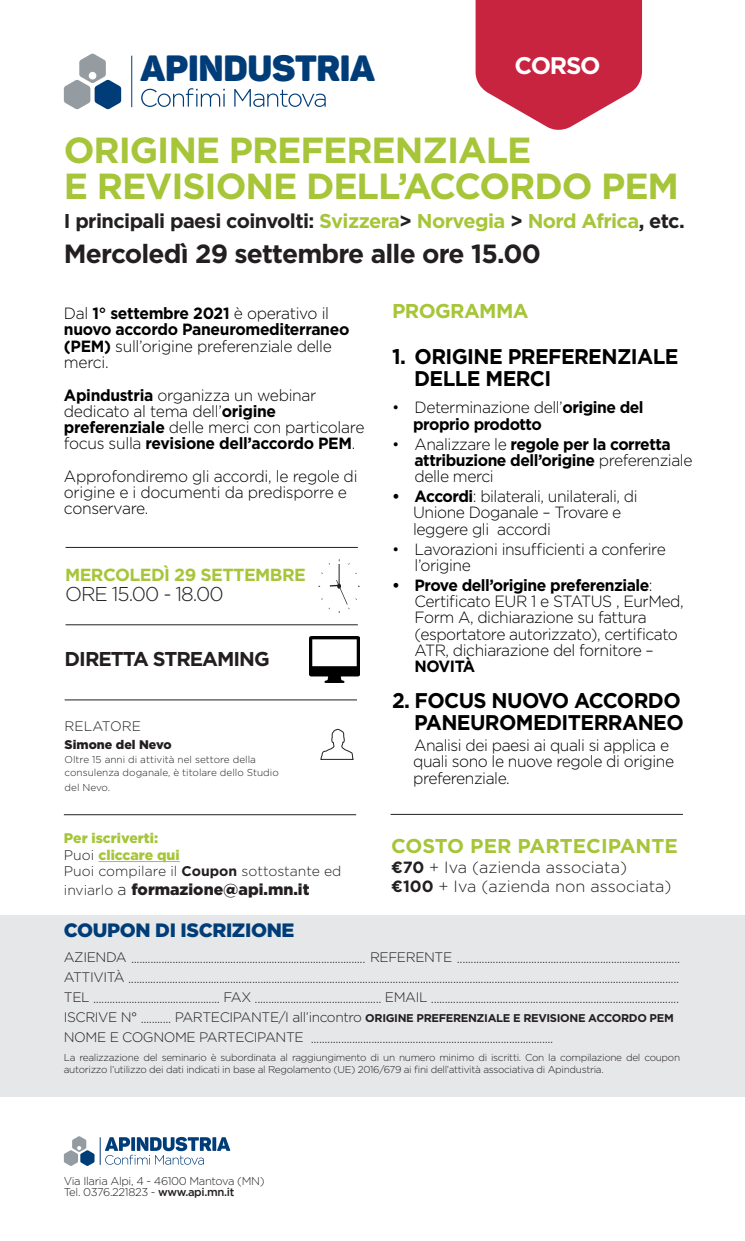
<style>
.page{position:relative;width:745px;height:1241px;background:#fff}
.page>*{position:absolute;margin:0;border:0;box-sizing:border-box;transform-origin:0 0}
.t1{font:700 36.25px "Gotham";letter-spacing:-.03em;color:#a6c539}
.t2{font:36px "Panton Black Caps";letter-spacing:-.01em;color:#003d78}
.t3{font:100 31.75px "Gotham HTF";letter-spacing:-.05em;color:#fff}
.t4{font:700 26.25px "Gotham";letter-spacing:-.03em;color:#231f20}
.t5{font:700 24px "Gotham HTF";letter-spacing:-.05em;color:#fff}
.t6{font:700 21.25px "Gotham";letter-spacing:-.03em;color:#000;scale:.96 1}
.t7{font:700 21.25px "Gotham";letter-spacing:-.03em;color:#000;scale:.96 1}
.t8{font:700 20px "Gotham";letter-spacing:-.03em;color:#231f20}
.t9{font:700 20px "Gotham";color:#a6c539}
.t10{font:700 20px "Gotham";letter-spacing:-.05em;color:#231f20}
.t11{font:300 20px "Gotham";letter-spacing:-.05em;color:#231f20}
.t12{font:700 20px "Gotham HTF";letter-spacing:-.03em;color:#a6c539}
.t13{font:900 19.38px "Gotham";letter-spacing:-.02em;color:#003d78}
.t14{font:700 17.5px "Gotham";letter-spacing:-.03em;color:#a6c539}
.t15{font:300 16.25px/16.2px "Gotham";letter-spacing:-.03em;color:#000;scale:.96 1}
.t16{font:300 16.25px/16.2px "Gotham HTF";letter-spacing:-.02em;color:#000;scale:.96 1}
.t17{font:700 16.25px/16.2px "Gotham";letter-spacing:-.03em;color:#000;scale:.96 1}
.t18{font:300 16.25px "Gotham";color:#231f20}
.t19{font:900 15.75px "Gotham";color:#231f20}
.t20{font:300 14px "Gotham";color:#231f20}
.t21{font:900 14px "Gotham";color:#a6c539}
.t22{font:300 13.75px/20px "Gotham";letter-spacing:-.03em;color:#231f20}
.t23{font:300 13.75px "Gotham";color:#231f20}
.t24{font:900 12.5px "Gotham";color:#231f20}
.t25{font:300 11.25px "Gotham";letter-spacing:-.03em;color:#231f20}
.t26{font:300 10px/12.5px "Gotham";letter-spacing:-.03em;color:#231f20}
.t27{font:300 10px "Gotham";color:#231f20}
.s1{color:#a6c539}
.s2{font-weight:700}
.s3{font-weight:300;color:#231f20}
.s4{font-weight:300;font-size:14px}
.s5{font-weight:300}
.s6{font-weight:700;font-size:11.25px}
.s7{font-weight:500}
</style>
<div class="page">
<svg style="left:475px;top:0;width:166px;height:130px"></svg>
<svg style="left:100px;top:1136px;width:130px;height:28px"></svg>
<svg style="left:64px;top:1136px;width:30px;height:29px"></svg>
<hr style="left:98px;top:861px;width:81px;height:1px;background:#a6c539">
<hr style="left:64px;top:814px;width:292px;height:1px;background:#231f20">
<div style="left:0;top:914px;width:744px;height:182px;background:#e6e7e9"></div>
<hr style="left:131px;top:56px;width:1px;height:51px;background:#003d78">
<svg style="left:64px;top:54px;width:57px;height:55px"></svg>
<svg style="left:141px;top:88px;width:184px;height:19px"></svg>
<svg style="left:320px;top:728px;width:33px;height:32px"></svg>
<hr style="left:65px;top:624px;width:292px;height:1px;background:#231f20">
<hr style="left:65px;top:547px;width:292px;height:1px;background:#231f20">
<svg style="left:328px;top:559px;width:21px;height:54px"></svg>
<hr style="left:65px;top:699px;width:292px;height:1px;background:#231f20">
<img style="left:309px;top:636px;width:50px;height:46px">
<hr style="left:390px;top:814px;width:292px;height:1px;background:#231f20">
<p class="t2" style="left:140px;top:45px;width:236px">APINDUSTRIA</p>
<p class="t3" style="left:482px;top:44px;width:127px">EVENTO</p>
<p class="t5" style="left:514px;top:51px;width:87px">CORSO</p>
<p class="t1" style="left:64px;top:126px;width:468px">ORIGINE PREFERENZIALE</p>
<p class="t1" style="left:64px;top:162px;width:616px">E REVISIONE DELL’ACCORDO PEM</p>
<p class="t8" style="left:64px;top:207px;width:622px">I principali paesi coinvolti: <span class="s1">Svizzera</span>&gt; <span class="s1">Norvegia</span> &gt; <span class="s1">Nord Africa</span>, etc.</p>
<p class="t4" style="left:64px;top:236px;width:478px">Mercoledì 29 settembre alle ore 15.00</p>
<p class="t16" style="left:64px;top:305px;width:299px">Dal <span class="s2">1° settembre 2021</span> è operativo il <span class="s2">nuovo accordo Paneuromediterraneo (PEM)</span> sull’origine preferenziale delle merci.</p>
<p class="t16" style="left:64px;top:386px;width:314px"><span class="s2">Apindustria</span> organizza un webinar dedicato al tema dell’<span class="s2">origine preferenziale</span> delle merci con particolare focus sulla <span class="s2">revisione dell’accordo PEM</span>.</p>
<p class="t16" style="left:64px;top:467px;width:307px">Approfondiremo gli accordi, le regole di origine e i documenti da predisporre e conservare.</p>
<p class="t14" style="left:65px;top:562px;width:242px">MERCOLEDÌ 29 SETTEMBRE</p>
<p class="t11" style="left:65px;top:581px;width:160px">ORE 15.00 - 18.00</p>
<p class="t10" style="left:65px;top:645px;width:206px">DIRETTA STREAMING</p>
<p class="t23" style="left:65px;top:717px;width:78px">RELATORE</p>
<p class="t24" style="left:65px;top:737px;width:109px">Simone del Nevo</p>
<p class="t27" style="left:65px;top:752px;width:193px">Oltre 15 anni di attività nel settore della</p>
<p class="t27" style="left:65px;top:766px;width:215px">consulenza doganale, è titolare dello Studio</p>
<p class="t26" style="left:65px;top:781px;width:47px">del Nevo.</p>
<p class="t21" style="left:64px;top:830px;width:96px">Per iscriverti:</p>
<p class="t21" style="left:64px;top:846px;width:117px"><span class="s3">Puoi</span> cliccare qui</p>
<p class="t20" style="left:64px;top:862px;width:279px">Puoi compilare il <span class="s2">Coupon</span> sottostante ed</p>
<p class="t19" style="left:64px;top:880px;width:247px"><span class="s4">inviarlo</span> <span class="s5">a</span> formazione@api.mn.it</p>
<p class="t13" style="left:64px;top:918px;width:232px">COUPON DI ISCRIZIONE</p>
<p class="t12" style="left:392px;top:299px;width:138px">PROGRAMMA</p>
<p class="t7" style="left:392px;top:343px;width:300px">1. ORIGINE PREFERENZIALE</p>
<p class="t6" style="left:414px;top:364px;width:144px">DELLE MERCI</p>
<p class="t15" style="left:392px;top:399px;width:263px">• Determinazione dell’<span class="s2">origine del</span></p>
<p class="t17" style="left:413px;top:415px;width:135px">proprio prodotto</p>
<p class="t17" style="left:414px;top:435px;width:291px;text-indent:-22px"><span class="s5">• Analizzare le</span> regole per la corretta attribuzione dell’origine <span class="s5">preferenziale delle merci</span></p>
<p class="t15" style="left:392px;top:487px;width:257px"><span class="s2">• Accordi</span>: bilaterali, unilaterali, di</p>
<p class="t15" style="left:413px;top:504px;width:218px">Unione Doganale – Trovare e</p>
<p class="t15" style="left:413px;top:520px;width:145px">leggere gli accordi</p>
<p class="t15" style="left:414px;top:540px;width:263px;text-indent:-22px">• Lavorazioni insufficienti a conferire l’origine</p>
<p class="t15" style="left:414px;top:576px;width:281px;text-indent:-22px"><span class="s2">• Prove dell’origine preferenziale</span>:<br>Certificato EUR 1 e STATUS , EurMed,<br>Form A, dichiarazione su fattura (esportatore autorizzato), certificato<br>ATR, dichiarazione del fornitore –<br><span class="s2">NOVITÀ</span></p>
<p class="t6" style="left:392px;top:686px;width:302px">2. FOCUS NUOVO ACCORDO</p>
<p class="t6" style="left:414px;top:708px;width:282px">PANEUROMEDITERRANEO</p>
<p class="t15" style="left:413px;top:736px;width:273px">Analisi dei paesi ai quali si applica e quali sono le nuove regole di origine preferenziale.</p>
<p class="t9" style="left:391px;top:832px;width:288px">COSTO PER PARTECIPANTE</p>
<p class="t18" style="left:391px;top:856px;width:237px"><span class="s2">€70</span> + Iva (azienda associata)</p>
<p class="t18" style="left:391px;top:876px;width:282px"><span class="s2">€100</span> + Iva (azienda non associata)</p>
<p class="t22" style="left:64px;top:947px;width:617px">AZIENDA ..................................................................................... REFERENTE .................................................................................<br>ATTIVITÀ ........................................................................................................................................................................................................</p>
<p class="t22" style="left:64px;top:987px;width:616px">TEL .............................................. FAX .............................................. EMAIL ..........................................................................................</p>
<p class="t22" style="left:64px;top:1006px;width:611px">ISCRIVE N° ........... PARTECIPANTE/I all’incontro <span class="s6">ORIGINE PREFERENZIALE E REVISIONE ACCORDO PEM</span></p>
<p class="t22" style="left:64px;top:1027px;width:491px">NOME E COGNOME PARTECIPANTE ........................................................................................</p>
<p class="t26" style="left:64px;top:1050px;width:617px">La realizzazione del seminario è subordinata al raggiungimento di un numero minimo di iscritti. Con la compilazione del coupon autorizzo l’utilizzo dei dati indicati in base al Regolamento (UE) 2016/679 ai fini dell’attività associativa di Apindustria.</p>
<p class="t25" style="left:64px;top:1173px;width:202px">Via Ilaria Alpi, 4 - 46100 Mantova (MN)</p>
<p class="t25" style="left:64px;top:1184px;width:172px">Tel. 0376.221823 - <span class="s7">www.api.mn.it</span></p>
</div>
